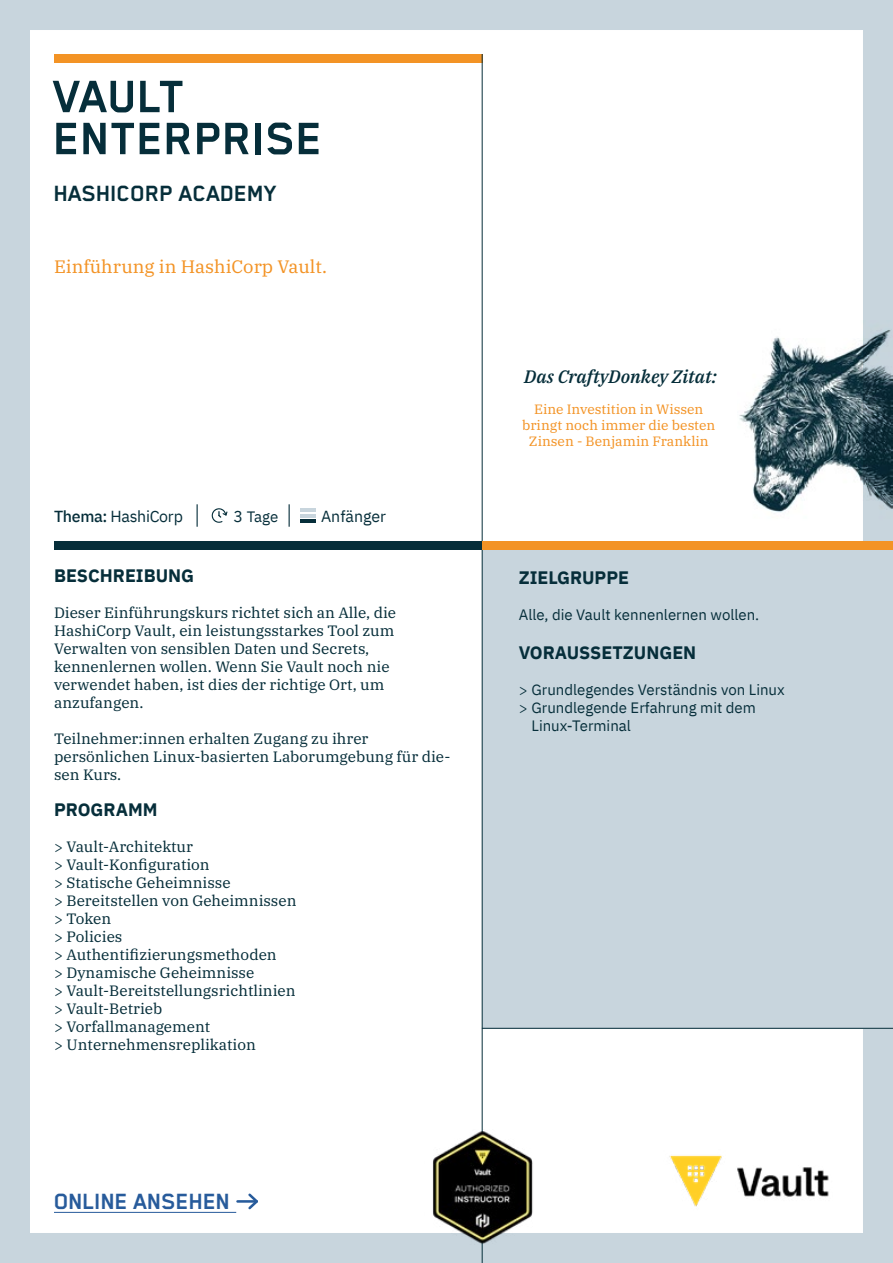
<style>
.page{position:relative;width:893px;height:1263px;background:#fff}
.page>*{position:absolute;margin:0;border:0;box-sizing:border-box;transform-origin:0 0}
.t1{font:700 52.5px/42px "Blender Pro";color:#062e3a}
.t2{font:700 25.5px "Blender Pro";letter-spacing:-.01em;color:#062e3a}
.t3{font:700 25.5px "Blender Pro";letter-spacing:-.01em;color:#275b9b}
.t4{font:700 18px "IBM Plex Sans";color:#062e3a}
.t5{font:18px "IBM Plex Serif";color:#f39325}
.t6{font:italic 500 18px "IBM Plex Serif";color:#062e3a}
.t7{font:15.9px "IBM Plex Sans";letter-spacing:-.005em;color:#062e3a}
.t8{font:15px/18px "IBM Plex Serif";color:#062e3a}
.t9{font:15px "IBM Plex Sans";color:#062e3a}
.t10{font:13.5px/16.2px "IBM Plex Serif";color:#f39325;text-align:center}
.s1{font-weight:500}
.s2{font-size:15.9px}
.s3{font-family:"IBM Plex Serif"}
</style>
<div class="page">
<div style="left:482px;top:545px;width:391px;height:483px;background:#c8d5dd"></div>
<div style="left:0;top:0;width:893px;height:1263px;border:30px solid #c8d5dd"></div>
<div style="left:54px;top:54px;width:428px;height:9px;background:#f39325"></div>
<div style="left:54px;top:541px;width:428px;height:9px;background:#062e3a"></div>
<hr style="left:482px;top:54px;width:1px;height:1209px;background:#062e3a">
<hr style="left:482px;top:1028px;width:411px;height:1px;background:#062e3a">
<div style="left:482px;top:541px;width:411px;height:9px;background:#f39325"></div>
<svg style="left:197px;top:504px;width:1px;height:23px"></svg>
<svg style="left:289px;top:504px;width:1px;height:23px"></svg>
<hr style="left:300px;top:519px;width:16px;height:4px;background:#062e3a">
<hr style="left:300px;top:514px;width:16px;height:3px;background:#c8d5dd">
<hr style="left:300px;top:508px;width:16px;height:4px;background:#c8d5dd">
<svg style="left:211px;top:508px;width:17px;height:15px"></svg>
<img style="left:669px;top:1155px;width:160px;height:52px">
<img style="left:739px;top:320px;width:154px;height:208px">
<img style="left:424px;top:1129px;width:116px;height:116px">
<hr style="left:54px;top:1212px;width:182px;height:1px;background:#275b9b">
<hr style="left:237px;top:1200px;width:20px;height:3px;background:#275b9b">
<svg style="left:246px;top:1193px;width:12px;height:17px"></svg>
<h1 class="t1" style="left:54px;top:75px;width:271px">VAULT<br>ENTERPRISE</h1>
<h2 class="t2" style="left:54px;top:180px;width:225px">HASHICORP ACADEMY</h2>
<p class="t5" style="left:54px;top:253px;width:275px">Einführung in HashiCorp Vault.</p>
<p class="t7" style="left:54px;top:504px;width:131px"><span class="s1">Thema:</span> HashiCorp</p>
<p class="t9" style="left:233px;top:505px;width:46px"><span class="s2">3</span> Tage</p>
<p class="t7" style="left:321px;top:504px;width:67px">Anfänger</p>
<p class="t4" style="left:54px;top:562px;width:142px">BESCHREIBUNG</p>
<p class="t8" style="left:54px;top:603px;width:344px">Dieser Einführungskurs richtet sich an Alle, die HashiCorp Vault, ein leistungsstarkes Tool zum Verwalten von sensiblen Daten und Secrets, kennenlernen wollen. Wenn Sie Vault noch nie verwendet haben, ist dies der richtige Ort, um anzufangen.</p>
<p class="t8" style="left:54px;top:729px;width:398px">Teilnehmer:innen erhalten Zugang zu ihrer persönlichen Linux-basierten Laborumgebung für die&shy;sen Kurs.</p>
<p class="t4" style="left:54px;top:796px;width:105px">PROGRAMM</p>
<p class="t8" style="left:54px;top:837px;width:244px">&gt; Vault-Architektur<br>&gt; Vault-Konfiguration<br>&gt; Statische Geheimnisse<br>&gt; Bereitstellen von Geheimnissen &gt; Token<br>&gt; Policies<br>&gt; Authentifizierungsmethoden<br>&gt; Dynamische Geheimnisse<br>&gt; Vault-Bereitstellungsrichtlinien &gt; Vault-Betrieb<br>&gt; Vorfallmanagement<br>&gt; Unternehmensreplikation</p>
<h2 class="t3" style="left:54px;top:1187px;width:178px">ONLINE ANSEHEN</h2>
<p class="t6" style="left:524px;top:362px;width:194px">Das CraftyDonkey Zitat:</p>
<p class="t10" style="left:522px;top:400px;width:195px">Eine Investition in Wissen bringt noch immer die besten<br>Zinsen - Benjamin Franklin</p>
<p class="t4" style="left:519px;top:563px;width:112px">ZIELGRUPPE</p>
<p class="t9" style="left:519px;top:603px;width:242px">Alle, die Vault kennenlernen wollen.</p>
<p class="t4" style="left:519px;top:639px;width:179px">VORAUSSETZUNGEN</p>
<p class="t9" style="left:519px;top:679px;width:267px"><span class="s3">&gt;</span> Grundlegendes Verständnis von Linux</p>
<p class="t9" style="left:519px;top:697px;width:239px"><span class="s3">&gt;</span> Grundlegende Erfahrung mit dem</p>
<p class="t9" style="left:531px;top:715px;width:101px">Linux-Terminal</p>
</div>
